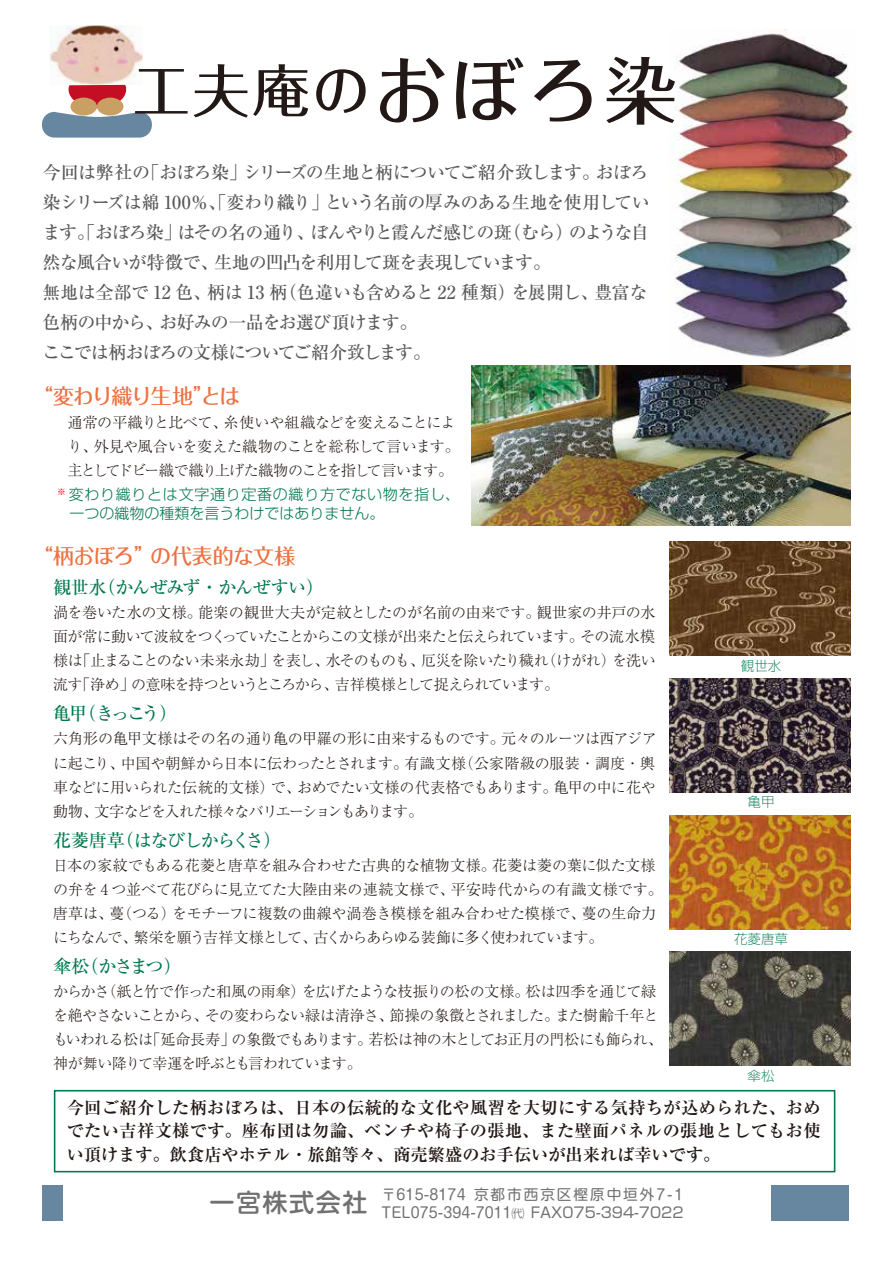
<style>
.page{position:relative;width:893px;height:1263px;background:#fff}
.page>*{position:absolute;margin:0;border:0;box-sizing:border-box;transform-origin:0 0}
.t1{font:500 57px "Folk Pro";color:#221815}
.t2{font:500 25.05px "Shin M Go Pro";letter-spacing:.06em;color:#727171}
.t3{font:500 21px "Folk Pro";letter-spacing:-.015em;color:#ed7243}
.t4{font:500 21px "Folk Pro";letter-spacing:-.06em;color:#ed7243}
.t5{font:500 18px/30px "Ryumin Pr 6 N";letter-spacing:-.05em;color:#595757}
.t6{font:500 18px "Ryumin Pr 6 N";letter-spacing:-.08em;color:#00784d}
.t7{font:500 18px "Ryumin Pr 6 N";letter-spacing:-.03em;color:#00784d}
.t8{font:700 17.25px/23.4px "Ryumin Pr 6 N";color:#221815;text-align:justify}
.t9{font:300 15px/24px "Ryumin Pr 6 N";letter-spacing:-.035em;color:#221815}
.t10{font:300 15px/19.5px "Shin Go Pr 6 N";letter-spacing:.045em;color:#00784d}
.t11{font:14.7px/18px "Shin M Go Pro";letter-spacing:.01em;color:#727171}
.t12{font:14.7px "Shin Go Pr 6 N";letter-spacing:.005em;color:#727171}
.t13{font:300 expanded 13.5px "Shin Go Pr 6 N";color:#00784d}
.s1{font-size:73.5px}
</style>
<div class="page">
<div style="left:771px;top:1185px;width:77px;height:35px;background:#6787a0"></div>
<div style="left:43px;top:1185px;width:20px;height:35px;background:#6787a0"></div>
<div style="left:69px;top:71px;width:57px;height:37px;background:#c30e23;border-radius:50%"></div>
<img style="left:49px;top:25px;width:94px;height:60px">
<svg style="left:42px;top:112px;width:110px;height:26px;background:#7894aa"></svg>
<div style="left:70px;top:98px;width:27px;height:18px;background:#c9a063;border-radius:50%"></div>
<div style="left:97px;top:98px;width:26px;height:18px;background:#c9a063;border-radius:50%"></div>
<div style="left:54px;top:1090px;width:781px;height:82px;border:2px solid #00784d"></div>
<img style="left:670px;top:542px;width:181px;height:114px">
<img style="left:670px;top:29px;width:187px;height:329px">
<img style="left:670px;top:678px;width:181px;height:114px">
<img style="left:670px;top:815px;width:181px;height:114px">
<img style="left:670px;top:952px;width:181px;height:114px">
<img style="left:471px;top:365px;width:379px;height:161px">
<h1 class="t1" style="left:133px;top:43px;width:546px">工夫庵の<span class="s1">おぼろ染</span></h1>
<p class="t5" style="left:43px;top:156px;width:609px">今回は弊社の「おぼろ染」シリーズの生地と柄についてご紹介致します。おぼろ染シリーズは綿 100％、「変わり織り」という名前の厚みのある生地を使用しています。「おぼろ染」はその名の通り、ぼんやりと霞んだ感じの斑（むら）のような自然な風合いが特徴で、生地の凹凸を利用して斑を表現しています。<br>無地は全部で 12 色、柄は 13 柄（色違いも含めると 22 種類）を展開し、豊富な色柄の中から、お好みの一品をお選び頂けます。<br>ここでは柄おぼろの文様についてご紹介致します。</p>
<h3 class="t4" style="left:32px;top:378px;width:210px">“変わり織り生地”とは</h3>
<p class="t9" style="left:68px;top:409px;width:394px">通常の平織りと比べて、糸使いや組織などを変えることにより、外見や風合いを変えた織物のことを総称して言います。主としてドビー織で織り上げた織物のことを指して言います。</p>
<p class="t10" style="left:70px;top:483px;width:392px;text-indent:-12px"><sup>※</sup> 変わり織りとは文字通り定番の織り方でない物を指し、一つの織物の種類を言うわけではありません。</p>
<h3 class="t3" style="left:32px;top:539px;width:265px">“柄おぼろ”の代表的な文様</h3>
<p class="t7" style="left:53px;top:574px;width:273px">観世水（かんぜみず・かんぜすい）</p>
<p class="t9" style="left:53px;top:600px;width:604px;text-align:justify">渦を巻いた水の文様。能楽の観世大夫が定紋としたのが名前の由来です。観世家の井戸の水面が常に動いて波紋をつくっていたことからこの文様が出来たと伝えられています。その流水模様は「止まることのない未来永劫」を表し、水そのものも、厄災を除いたり穢れ（けがれ）を洗い流す「浄め」の意味を持つというところから、吉祥模様として捉えられています。</p>
<p class="t6" style="left:53px;top:700px;width:126px">亀甲（きっこう）</p>
<p class="t9" style="left:53px;top:726px;width:605px">六角形の亀甲文様はその名の通り亀の甲羅の形に由来するものです。元々のルーツは西アジアに起こり、中国や朝鮮から日本に伝わったとされます。有識文様（公家階級の服装・調度・輿車などに用いられた伝統的文様）で、おめでたい文様の代表格でもあります。亀甲の中に花や動物、文字などを入れた様々なバリエーションもあります。</p>
<p class="t6" style="left:53px;top:826px;width:230px">花菱唐草（はなびしからくさ）</p>
<p class="t9" style="left:53px;top:852px;width:611px">日本の家紋でもある花菱と唐草を組み合わせた古典的な植物文様。花菱は菱の葉に似た文様の弁を 4 つ並べて花びらに見立てた大陸由来の連続文様で、平安時代からの有識文様です。唐草は、蔓（つる）をモチーフに複数の曲線や渦巻き模様を組み合わせた模様で、蔓の生命力にちなんで、繁栄を願う吉祥文様として、古くからあらゆる装飾に多く使われています。</p>
<p class="t6" style="left:53px;top:952px;width:130px">傘松（かさまつ）</p>
<p class="t9" style="left:53px;top:978px;width:611px">からかさ（紙と竹で作った和風の雨傘）を広げたような枝振りの松の文様。松は四季を通じて緑を絶やさないことから、その変わらない緑は清浄さ、節操の象徴とされました。また樹齢千年ともいわれる松は「延命長寿」の象徴でもあります。若松は神の木としてお正月の門松にも飾られ、神が舞い降りて幸運を呼ぶとも言われています。</p>
<p class="t8" style="left:67px;top:1095px;width:755px">今回ご紹介した柄おぼろは、日本の伝統的な文化や風習を大切にする気持ちが込められた、おめでたい吉祥文様です。座布団は勿論、ベンチや椅子の張地、また壁面パネルの張地としてもお使い頂けます。飲食店やホテル・旅館等々、商売繁盛のお手伝いが出来れば幸いです。</p>
<p class="t13" style="left:741px;top:654px;width:42px">観世水</p>
<p class="t13" style="left:748px;top:791px;width:29px">亀甲</p>
<p class="t13" style="left:734px;top:928px;width:56px">花菱唐草</p>
<p class="t13" style="left:748px;top:1065px;width:29px">傘松</p>
<h2 class="t2" style="left:209px;top:1182px;width:160px">一宮株式会社</h2>
<p class="t11" style="left:382px;top:1183px;width:303px">〒615-8174 京都市西京区樫原中垣外7-1<br>TEL075-394-7011</p>
<p class="t12" style="left:531px;top:1200px;width:154px">FAX075-394-7022</p>
</div>
